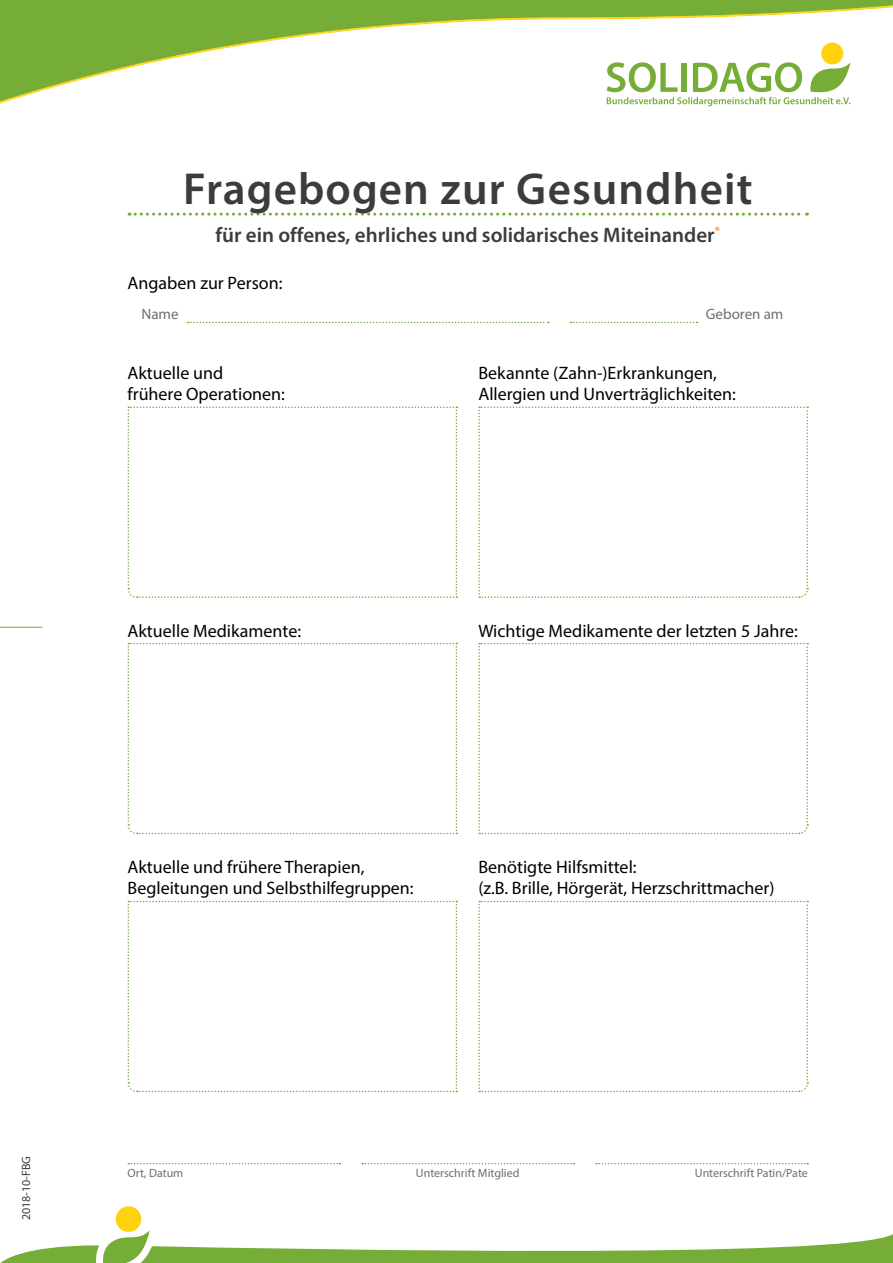
<style>
.page{position:relative;width:893px;height:1263px;background:#fff}
.page>*{position:absolute;margin:0;border:0;box-sizing:border-box;transform-origin:0 0}
.t1{font:600 45px "Myriad Pro";letter-spacing:.025em;color:#3c3c3b}
.t2{font:600 21px "Myriad Pro";color:#3c3c3b}
.t3{font:18px/21.6px "Myriad Pro";color:#000}
.t4{font:15px "Myriad Pro";color:#706f6f}
.t5{font:12px "Myriad Pro";color:#706f6f}
.t6{font:12px "Myriad Pro";color:#3c3c3b}
</style>
<div class="page">
<svg style="left:129px;top:213px;width:678px;height:3px"></svg>
<svg style="left:0;top:1230px;width:893px;height:33px"></svg>
<div style="left:116px;top:1206px;width:25px;height:26px;background:#ffd10f;border-radius:50%"></div>
<svg style="left:188px;top:322px;width:361px;height:1px"></svg>
<svg style="left:571px;top:322px;width:127px;height:1px"></svg>
<svg style="left:128px;top:1163px;width:212px;height:1px"></svg>
<svg style="left:362px;top:1163px;width:212px;height:1px"></svg>
<svg style="left:596px;top:1163px;width:212px;height:1px"></svg>
<svg style="left:127px;top:406px;width:330px;height:192px"></svg>
<svg style="left:127px;top:643px;width:330px;height:192px"></svg>
<svg style="left:127px;top:901px;width:330px;height:192px"></svg>
<svg style="left:478px;top:406px;width:331px;height:192px"></svg>
<svg style="left:478px;top:643px;width:331px;height:192px"></svg>
<svg style="left:478px;top:901px;width:331px;height:192px"></svg>
<svg style="left:0;top:0;width:893px;height:106px"></svg>
<hr style="left:0;top:627px;width:43px;height:1px;background:#75ad36">
<h1 class="t1" style="left:183px;top:160px;width:571px">Fragebogen zur Gesundheit</h1>
<p class="t2" style="left:215px;top:221px;width:506px">für ein offenes, ehrliches und solidarisches Miteinander<sup>*</sup></p>
<p class="t3" style="left:128px;top:272px;width:156px">Angaben zur Person:</p>
<p class="t4" style="left:141px;top:304px;width:39px">Name</p>
<p class="t4" style="left:706px;top:304px;width:79px">Geboren am</p>
<p class="t3" style="left:128px;top:361px;width:159px">Aktuelle und<br>frühere Operationen:</p>
<p class="t3" style="left:478px;top:361px;width:259px">Bekannte (Zahn-)Erkrankungen,<br>Allergien und Unverträglichkeiten:</p>
<p class="t3" style="left:128px;top:619px;width:175px">Aktuelle Medikamente:</p>
<p class="t3" style="left:478px;top:619px;width:321px">Wichtige Medikamente der letzten 5 Jahre:</p>
<p class="t3" style="left:128px;top:856px;width:288px">Aktuelle und frühere Therapien,<br>Begleitungen und Selbsthilfegruppen:</p>
<p class="t3" style="left:478px;top:856px;width:298px">Benötigte Hilfsmittel:<br>(z.B. Brille, Hörgerät, Herzschrittmacher)</p>
<p class="t6" style="left:19px;top:1220px;width:66px;rotate:-90deg">2018-10-FBG</p>
<p class="t5" style="left:128px;top:1166px;width:57px">Ort, Datum</p>
<p class="t5" style="left:416px;top:1166px;width:105px">Unterschrift Mitglied</p>
<p class="t5" style="left:695px;top:1166px;width:115px">Unterschrift Patin/Pate</p>
</div>
